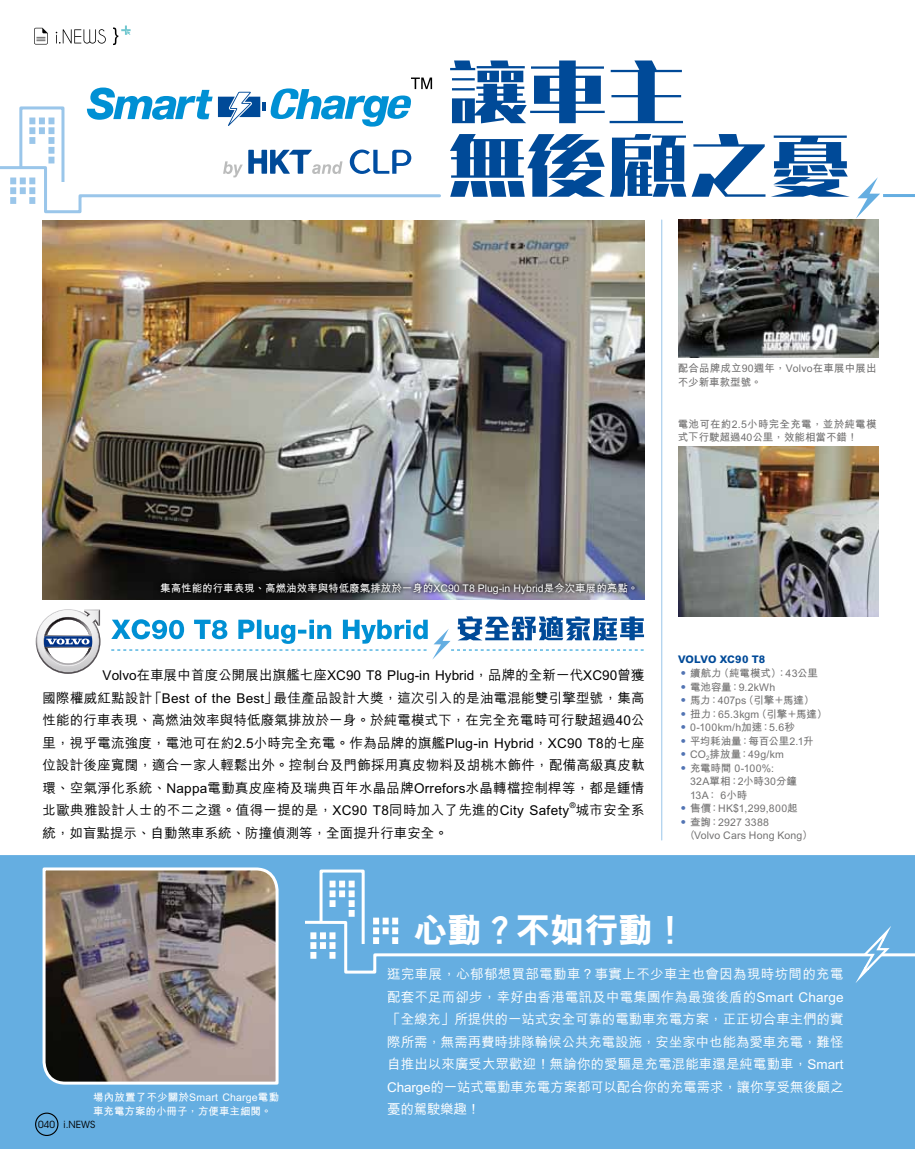
<style>
.page{position:relative;width:915px;height:1149px;background:#fff}
.page>*{position:absolute;margin:0;border:0;box-sizing:border-box;transform-origin:0 0}
.t1{font:800 71.4px/73.5px "M Zhi Hei HK";letter-spacing:-.045em;color:#004a98;scale:1.18 1}
.t2{font:800 34.5px "M Hei HK";letter-spacing:-.01em;color:#fff}
.t3{font:500 13.5px/22.5px "M Hei HK";letter-spacing:.02em;color:#000;text-align:justify}
.t4{font:500 13.5px/22.5px "M Hei HK";letter-spacing:-.015em;color:#fff;text-align:justify}
.t5{font:500 13.5px "M Hei HK";color:#000}
.t6{font:700 10.5px/13.5px "M Hei HK";letter-spacing:.015em;color:#727171}
.t7{font:700 10.5px "M Hei HK";color:#fff}
.t8{font:700 10.5px/13.5px "M Hei HK";letter-spacing:.02em;color:#fff}
.t9{font:700 10.5px "M Hei HK";letter-spacing:-.015em;color:#727171}
.t10{font:700 10.5px "M Hei HK";letter-spacing:-.02em;color:#727171}
.t11{font:800 10.5px "M Hei HK";letter-spacing:.01em;color:#004a98}
.t12{font:9.75px "ITC Avant Garde Std";color:#000}
.t13{font:7.8px "Helvetica LT Std";color:#000}
.s1{color:#5274b3}
</style>
<div class="page">
<img style="left:43px;top:220px;width:600px;height:379px">
<svg style="left:0;top:77px;width:441px;height:137px"></svg>
<div style="left:39px;top:117px;width:6px;height:7px;background:#9ac6ea"></div>
<div style="left:39px;top:127px;width:6px;height:7px;background:#9ac6ea"></div>
<div style="left:29px;top:117px;width:6px;height:7px;background:#9ac6ea"></div>
<div style="left:29px;top:127px;width:6px;height:7px;background:#9ac6ea"></div>
<div style="left:29px;top:137px;width:6px;height:7px;background:#9ac6ea"></div>
<div style="left:29px;top:177px;width:6px;height:7px;background:#9ac6ea"></div>
<div style="left:29px;top:187px;width:6px;height:7px;background:#9ac6ea"></div>
<div style="left:29px;top:197px;width:6px;height:7px;background:#9ac6ea"></div>
<div style="left:20px;top:177px;width:6px;height:7px;background:#9ac6ea"></div>
<div style="left:20px;top:187px;width:6px;height:7px;background:#9ac6ea"></div>
<div style="left:10px;top:177px;width:6px;height:7px;background:#9ac6ea"></div>
<div style="left:10px;top:187px;width:6px;height:7px;background:#9ac6ea"></div>
<div style="left:10px;top:197px;width:6px;height:7px;background:#9ac6ea"></div>
<svg style="left:856px;top:177px;width:58px;height:56px"></svg>
<div style="left:0;top:855px;width:914px;height:293px;background:#65aee1"></div>
<img style="left:41px;top:865px;width:239px;height:220px">
<img style="left:678px;top:219px;width:199px;height:139px">
<img style="left:678px;top:446px;width:199px;height:170px">
<svg style="left:36px;top:609px;width:64px;height:64px"></svg>
<svg style="left:111px;top:616px;width:532px;height:44px"></svg>
<hr style="left:661px;top:220px;width:1px;height:619px;background:#9ac6ea">
<div style="left:157px;top:578px;width:481px;height:20px;background:#000;opacity:.75"></div>
<div style="left:303px;top:867px;width:611px;height:130px;background:#65aee1"></div>
<div style="left:35px;top:1112px;width:23px;height:23px;border:1px solid #000;border-radius:50%"></div>
<svg style="left:56px;top:29px;width:50px;height:15px"></svg>
<svg style="left:34px;top:28px;width:14px;height:16px"></svg>
<svg style="left:113px;top:25px;width:17px;height:20px"></svg>
<h1 class="t1" style="left:445px;top:52px;width:346px">讓車主<br>無後顧之憂</h1>
<p class="t6" style="left:677px;top:360px;width:200px">配合品牌成立90週年，Volvo在車展中展出不少新車款型號。</p>
<p class="t6" style="left:677px;top:416px;width:200px">電池可在約2.5小時完全充電，並於純電模式下行駛超過40公里，效能相當不錯！</p>
<p class="t7" style="left:160px;top:580px;width:479px">集高性能的行車表現、高燃油效率與特低廢氣排放於一身的XC90 T8 Plug-in Hybrid是今次車展的亮點。</p>
<p class="t3" style="left:43px;top:662px;width:603px;text-indent:60px">Volvo在車展中首度公開展出旗艦七座XC90 T8 Plug-in Hybrid，品牌的全新一代XC90曾獲國際權威紅點設計「Best of the Best」最佳產品設計大獎，這次引入的是油電混能雙引擎型號，集高性能的行車表現、高燃油效率與特低廢氣排放於一身。於純電模式下，在完全充電時可行駛超過40公里，視乎電流強度，電池可在約2.5小時完全充電。作為品牌的旗艦Plug-in Hybrid，XC90 T8的七座位設計後座寬闊，適合一家人輕鬆出外。控制台及門飾採用真皮物料及胡桃木飾件，配備高級真皮軚環、空氣淨化系統、Nappa電動真皮座椅及瑞典百年水晶品牌Orrefors水晶轉檔控制桿等，都是鍾情北歐典雅設計人士的不二之選。值得一提的是，XC90 T8同時加入了先進的City Safety</p>
<p class="t13" style="left:569px;top:800px;width:7px">®</p>
<p class="t3" style="left:575px;top:797px;width:70px">城市安全系</p>
<p class="t5" style="left:43px;top:822px;width:406px">統，如盲點提示、自動煞車系統、防撞偵測等，全面提升行車安全。</p>
<p class="t11" style="left:677px;top:652px;width:89px">VOLVO XC90 T8</p>
<p class="t6" style="left:677px;top:665px;width:141px"><span class="s1">•</span> 續航力（純電模式）：43公里</p>
<p class="t6" style="left:677px;top:679px;width:99px"><span class="s1">•</span> 電池容量：9.2kWh</p>
<p class="t9" style="left:677px;top:692px;width:138px"><span class="s1">•</span> 馬力：407ps（引擎＋馬達）</p>
<p class="t6" style="left:677px;top:706px;width:151px"><span class="s1">•</span> 扭力：65.3kgm（引擎＋馬達）</p>
<p class="t6" style="left:677px;top:719px;width:118px"><span class="s1">•</span> 0-100km/h加速：5.6秒</p>
<p class="t10" style="left:677px;top:732px;width:137px"><span class="s1">•</span> 平均耗油量：每百公里2.1升</p>
<p class="t6" style="left:677px;top:746px;width:107px"><span class="s1">•</span> CO<sub>2</sub>排放量：49g/km</p>
<p class="t6" style="left:689px;top:760px;width:108px;text-indent:-12px"><span class="s1">•</span> 充電時間 0-100%:<br>32A單相：2小時30分鐘<br>13A： 6小時</p>
<p class="t6" style="left:677px;top:800px;width:121px"><span class="s1">•</span> 售價：HK$1,299,800起</p>
<p class="t6" style="left:684px;top:814px;width:129px;text-indent:-7px"><span class="s1">•</span> 查詢：2927 3388<br>（Volvo Cars Hong Kong）</p>
<p class="t8" style="left:93px;top:1089px;width:188px">場內放置了不少關於Smart Charge電動車充電方案的小冊子，方便車主細閱。</p>
<p class="t12" style="left:38px;top:1118px;width:58px">040 i.NEWS</p>
<h2 class="t2" style="left:413px;top:906px;width:275px">心動？不如行動！</h2>
<p class="t4" style="left:387px;top:961px;width:457px">逛完車展，心郁郁想買部電動車？事實上不少車主也會因為現時坊間的充電配套不足而卻步，幸好由香港電訊及中電集團作為最強後盾的Smart Charge「全線充」所提供的一站式安全可靠的電動車充電方案，正正切合車主們的實際所需，無需再費時排隊輪候公共充電設施，安坐家中也能為愛車充電，難怪自推出以來廣受大眾歡迎！無論你的愛驅是充電混能車還是純電動車，Smart Charge的一站式電動車充電方案都可以配合你的充電需求，讓你享受無後顧之憂的駕駛樂趣！</p>
</div>
